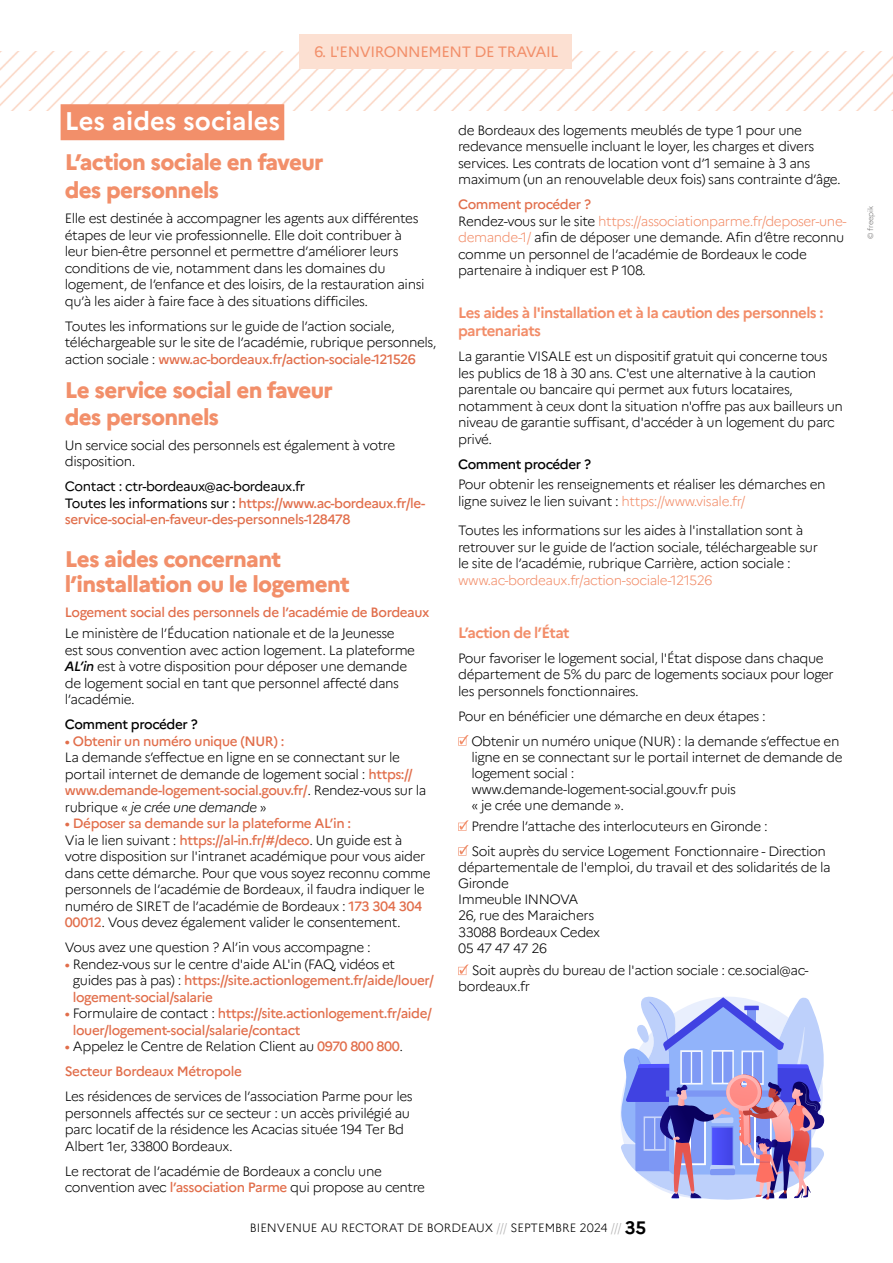
<style>
.page{position:relative;width:893px;height:1263px;background:#fff}
.page>*{position:absolute;margin:0;border:0;box-sizing:border-box;transform-origin:0 0}
.t1{font:700 25.5px "Marianne";color:#fff}
.t2{font:800 22.5px/28.8px "Marianne";letter-spacing:-.03em;color:#f28f6a}
.t3{font:700 15px/18px "Marianne";letter-spacing:-.04em;color:#f28d69}
.t4{font:15px "Marianne";letter-spacing:-.025em;color:#f28f6a}
.t5{font:300 13.5px/16.5px "Marianne";letter-spacing:-.03em;color:#000}
.t6{font:500 13.5px/16.5px "Marianne";letter-spacing:-.03em;color:#e16e4b}
.t7{font:300 13.5px "Marianne";letter-spacing:-.03em;color:#f28d69}
.t8{font:500 13.5px "Marianne";letter-spacing:-.03em;color:#000}
.t9{font:300 12px "Marianne";color:#000}
.t10{font:300 7.5px "Marianne";color:#706f6f}
.s1{font-weight:500;color:#e16e4b}
.s2{font-weight:400;color:#000}
.s3{font-weight:500;font-style:italic}
.s4{font-style:italic}
.s5{font-weight:300;color:#000}
.s6{color:#f28d69}
.s7{color:#b3b2b2}
.s8{font-weight:700;font-size:18px}
</style>
<div class="page">
<svg style="left:620px;top:996px;width:205px;height:204px"></svg>
<svg style="left:458px;top:735px;width:10px;height:11px"></svg>
<svg style="left:458px;top:820px;width:10px;height:11px"></svg>
<svg style="left:458px;top:845px;width:10px;height:10px"></svg>
<svg style="left:458px;top:964px;width:10px;height:11px"></svg>
<img style="left:0;top:51px;width:893px;height:60px">
<div style="left:61px;top:104px;width:223px;height:36px;background:#f28f6a"></div>
<div style="left:299px;top:34px;width:272px;height:34px;background:#fce0d2"></div>
<p class="t4" style="left:314px;top:40px;width:245px">6. L'ENVIRONNEMENT DE TRAVAIL</p>
<h1 class="t1" style="left:65px;top:101px;width:217px">Les aides sociales</h1>
<h2 class="t2" style="left:65px;top:145px;width:260px">L’action sociale en faveur des personnels</h2>
<p class="t5" style="left:65px;top:209px;width:361px">Elle est destinée à accompagner les agents aux différentes étapes de leur vie professionnelle. Elle doit contribuer à leur bien-être personnel et permettre d’améliorer leurs conditions de vie, notamment dans les domaines du logement, de l’enfance et des loisirs, de la restauration ainsi qu’à les aider à faire face à des situations difficiles.</p>
<p class="t5" style="left:65px;top:317px;width:373px">Toutes les informations sur le guide de l’action sociale, téléchargeable sur le site de l’académie, rubrique personnels, action sociale : <span class="s1">www.ac-bordeaux.fr/action-sociale-121526</span></p>
<h2 class="t2" style="left:65px;top:374px;width:269px;line-height:27px">Le service social en faveur des personnels</h2>
<p class="t5" style="left:65px;top:436px;width:332px">Un service social des personnels est également à votre disposition.</p>
<p class="t6" style="left:65px;top:477px;width:362px"><span class="s2">Contact : ctr-bordeaux@ac-bordeaux.fr<br>Toutes les informations sur :</span> https://www.ac-bordeaux.fr/le&shy;service-social-en-faveur-des-personnels-128478</p>
<h2 class="t2" style="left:65px;top:544px;width:287px;line-height:25.5px">Les aides concernant l’installation ou le logement</h2>
<p class="t6" style="left:65px;top:603px;width:366px">Logement social des personnels de l’académie de Bordeaux</p>
<p class="t5" style="left:65px;top:624px;width:352px">Le ministère de l’Éducation nationale et de la Jeunesse est sous convention avec action logement. La plateforme <span class="s3">AL’in</span> est à votre disposition pour déposer une demande de logement social en tant que personnel affecté dans l’académie.</p>
<p class="t8" style="left:65px;top:714px;width:134px">Comment procéder ?</p>
<p class="t6" style="left:65px;top:731px;width:221px">• Obtenir un numéro unique (NUR) :</p>
<p class="t5" style="left:65px;top:748px;width:363px">La demande s’effectue en ligne en se connectant sur le portail internet de demande de logement social : <span class="s1">https:// www.demande-logement-social.gouv.fr/</span>. Rendez-vous sur la rubrique « <span class="s4">je crée une demande</span> »</p>
<p class="t5" style="left:65px;top:814px;width:367px"><span class="s1">• Déposer sa demande sur la plateforme AL’in :<br></span>Via le lien suivant : <span class="s1">https://al-in.fr/#/deco</span>. Un guide est à votre disposition sur l'intranet académique pour vous aider dans cette démarche. Pour que vous soyez reconnu comme personnels de l’académie de Bordeaux, il faudra indiquer le numéro de SIRET de l’académie de Bordeaux : <span class="s1">173 304 304<br>00012</span>. Vous devez également valider le consentement.</p>
<p class="t5" style="left:65px;top:938px;width:307px">Vous avez une question ? Al’in vous accompagne :</p>
<p class="t6" style="left:73px;top:954px;width:363px;text-indent:-8px">• <span class="s5">Rendez-vous sur le centre d'aide AL'in (FAQ, vidéos et guides pas à pas) :</span> https://site.actionlogement.fr/aide/louer/ logement-social/salarie</p>
<p class="t6" style="left:73px;top:1004px;width:361px;text-indent:-8px">• <span class="s5">Formulaire de contact :</span> https://site.actionlogement.fr/aide/ louer/logement-social/salarie/contact</p>
<p class="t6" style="left:65px;top:1033px;width:340px;line-height:25px">• <span class="s5">Appelez le Centre de Relation Client au</span> 0970 800 800<span class="s5">.<br></span>Secteur Bordeaux Métropole</p>
<p class="t5" style="left:65px;top:1087px;width:349px">Les résidences de services de l’association Parme pour les personnels affectés sur ce secteur : un accès privilégié au parc locatif de la résidence les Acacias située 194 Ter Bd Albert 1er, 33800 Bordeaux.</p>
<p class="t5" style="left:65px;top:1161px;width:362px">Le rectorat de l’académie de Bordeaux a conclu une convention avec <span class="s1">l’association Parme</span> qui propose au centre</p>
<p class="t5" style="left:458px;top:120px;width:384px">de Bordeaux des logements meublés de type 1 pour une redevance mensuelle incluant le loyer, les charges et divers services. Les contrats de location vont d’1 semaine à 3 ans maximum (un an renouvelable deux fois) sans contrainte d’âge.</p>
<p class="t5" style="left:458px;top:195px;width:390px"><span class="s1">Comment procéder ?<br></span>Rendez-vous sur le site <span class="s6">https://associationparme.fr/deposer-une&shy;demande-1/</span> afin de déposer une demande. Afin d’être reconnu comme un personnel de l’académie de Bordeaux le code partenaire à indiquer est P 108.</p>
<p class="t3" style="left:458px;top:302px;width:367px">Les aides à l'installation et à la caution des personnels : partenariats</p>
<p class="t5" style="left:458px;top:347px;width:386px">La garantie VISALE est un dispositif gratuit qui concerne tous les publics de 18 à 30 ans. C'est une alternative à la caution parentale ou bancaire qui permet aux futurs locataires, notamment à ceux dont la situation n'offre pas aux bailleurs un niveau de garantie suffisant, d'accéder à un logement du parc privé.</p>
<p class="t8" style="left:458px;top:453px;width:134px">Comment procéder ?</p>
<p class="t5" style="left:458px;top:475px;width:369px">Pour obtenir les renseignements et réaliser les démarches en ligne suivez le lien suivant : <span class="s6">https://www.visale.fr/</span></p>
<p class="t5" style="left:458px;top:521px;width:361px">Toutes les informations sur les aides à l'installation sont à retrouver sur le guide de l’action sociale, téléchargeable sur le site de l’académie, rubrique Carrière, action sociale :</p>
<p class="t7" style="left:458px;top:569px;width:256px">www.ac-bordeaux.fr/action-sociale-121526</p>
<p class="t3" style="left:458px;top:622px;width:113px">L’action de l’État</p>
<p class="t5" style="left:458px;top:648px;width:377px">Pour favoriser le logement social, l'État dispose dans chaque département de 5% du parc de logements sociaux pour loger les personnels fonctionnaires.</p>
<p class="t5" style="left:471px;top:702px;width:370px;line-height:25px;text-indent:-13px">Pour en bénéficier une démarche en deux étapes :<br>Obtenir un numéro unique (NUR) : la demande s’effectue en</p>
<p class="t5" style="left:471px;top:748px;width:373px">ligne en se connectant sur le portail internet de demande de logement social :<br>www.demande-logement-social.gouv.fr puis<br>« je crée une demande ».</p>
<p class="t5" style="left:471px;top:813px;width:356px;line-height:24.8px">Prendre l’attache des interlocuteurs en Gironde :<br>Soit auprès du service Logement Fonctionnaire - Direction</p>
<p class="t5" style="left:458px;top:858px;width:374px">départementale de l'emploi, du travail et des solidarités de la<br>Gironde<br>Immeuble INNOVA<br>26, rue des Maraichers<br>33088 Bordeaux Cedex<br>05 47 47 47 26</p>
<p class="t5" style="left:458px;top:961px;width:352px;text-indent:14px">Soit auprès du bureau de l'action sociale : ce.social@ac&shy;bordeaux.fr</p>
<p class="t9" style="left:250px;top:1219px;width:398px">BIENVENUE AU RECTORAT DE BORDEAUX <span class="s7">///</span> SEPTEMBRE 2024 <span class="s7">///</span> <span class="s8">35</span></p>
<p class="t10" style="left:865px;top:239px;width:35px;rotate:-90deg">© freepik</p>
</div>
